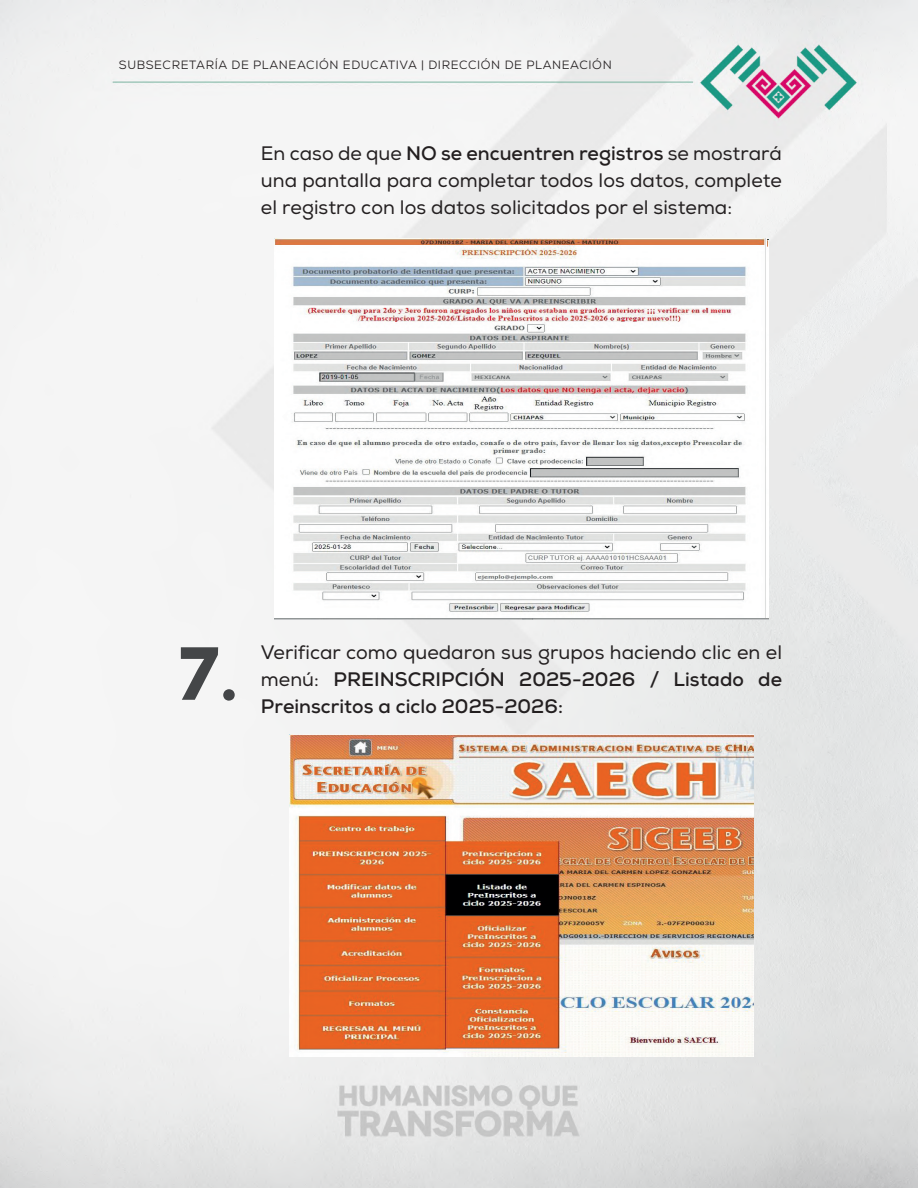
<style>
.page{position:relative;width:918px;height:1188px;background:#fff}
.page>*{position:absolute;margin:0;border:0;box-sizing:border-box;transform-origin:0 0}
.t1{font:700 75px "Novecento";color:#444648}
.t2{font:19.5px/27px "Nexa";color:#231f20;text-align:justify}
.t3{font:700 19.5px "Nexa";color:#231f20}
.t4{font:12px "Nexa";letter-spacing:.05em;color:#231f20}
.s1{font-weight:700}
</style>
<div class="page">
<img style="left:0;top:1px;width:918px;height:1187px">
<img style="left:290px;top:735px;width:463px;height:322px">
<img style="left:274px;top:238px;width:493px;height:379px">
<p class="t4" style="left:119px;top:57px;width:494px">SUBSECRETARÍA DE PLANEACIÓN EDUCATIVA | DIRECCIÓN DE PLANEACIÓN</p>
<p class="t2" style="left:261px;top:140px;width:523px">En caso de que <span class="s1">NO se encuentren registros</span> se mostrará una pantalla para completar todos los datos, complete el registro con los datos solicitados por el sistema:</p>
<h1 class="t1" style="left:179px;top:627px;width:62px">7.</h1>
<p class="t2" style="left:261px;top:639px;width:523px">Verificar como quedaron sus grupos haciendo clic en el menú: <span class="s1">PREINSCRIPCIÓN 2025-2026 / Listado de</span></p>
<p class="t3" style="left:261px;top:693px;width:304px">Preinscritos a ciclo 2025-2026:</p>
</div>
